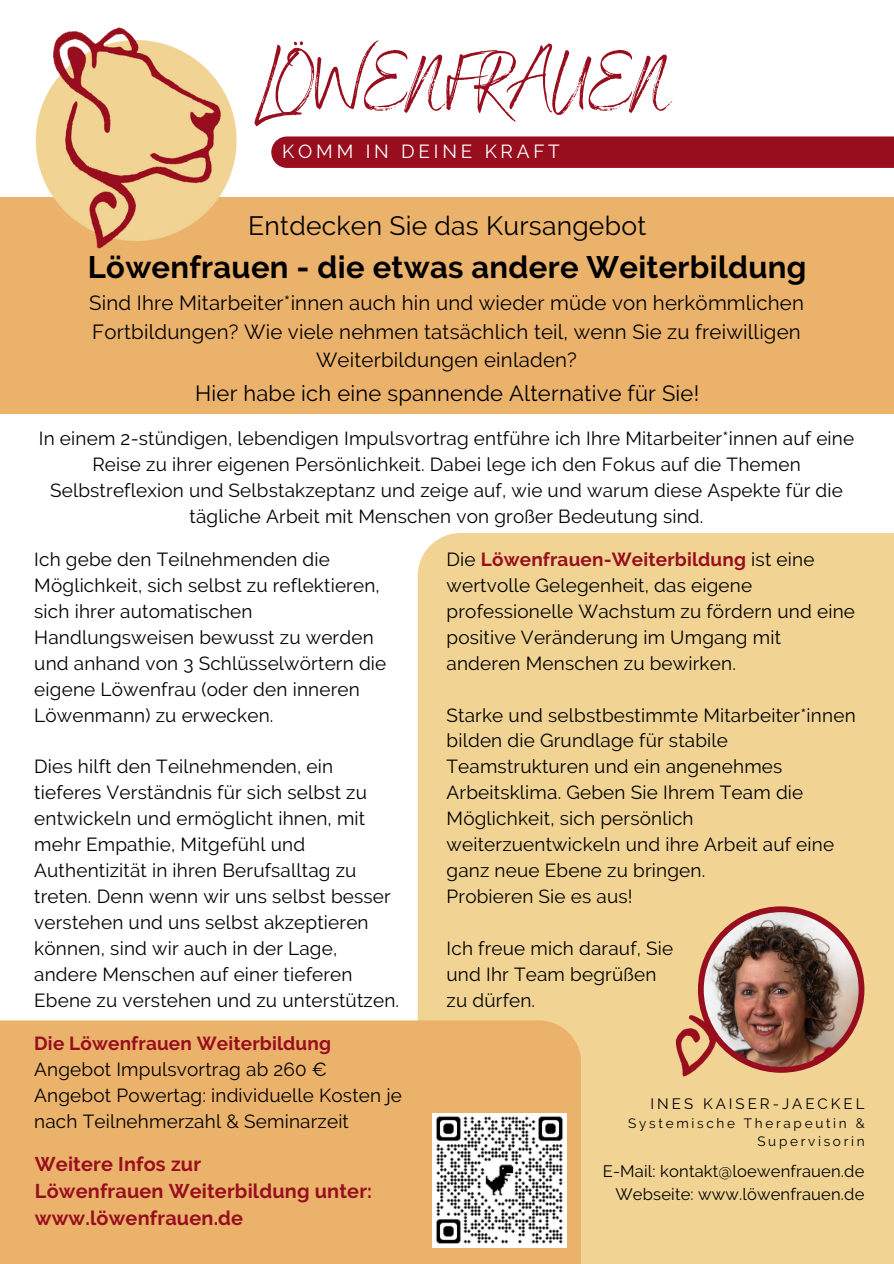
<style>
.page{position:relative;width:894px;height:1264px;background:#fff}
.page>*{position:absolute;margin:0;border:0;box-sizing:border-box;transform-origin:0 0}
.t1{font:81.9px "Benedict";color:#980e1e}
.t2{font:700 30.9px "Raleway";letter-spacing:.01em;color:#000}
.t3{font:26.4px "Raleway";letter-spacing:.01em;color:#000}
.t4{font:21.9px "Raleway";letter-spacing:.01em;color:#000}
.t5{font:20.4px/28.2px "Raleway";letter-spacing:.01em;color:#000;text-align:center}
.t6{font:700 19.8px "Raleway";letter-spacing:.01em;color:#980e1e}
.t7{font:18.9px/26px "Raleway";letter-spacing:.01em;color:#000}
.t8{font:700 18.9px "Raleway";letter-spacing:.01em;color:#980e1e}
.t9{font:18.9px "Raleway";letter-spacing:.2em;color:#fff}
.t10{font:16.5px "Raleway";letter-spacing:.01em;color:#000}
.t11{font:15px "Raleway";letter-spacing:.2em;color:#000}
.t12{font:13.5px/18px "Raleway";letter-spacing:.2em;color:#000;text-align:right}
.s1{font-weight:700;color:#980e1e}
</style>
<div class="page">
<div style="left:0;top:197px;width:893px;height:217px;background:#ebb26b"></div>
<div style="left:417px;top:533px;width:476px;height:730px;background:#f1d493"></div>
<div style="left:0;top:1020px;width:580px;height:243px;background:#ebb26b"></div>
<svg style="left:697px;top:906px;width:167px;height:166px;background:#9e212a"></svg>
<img style="left:703px;top:912px;width:155px;height:154px;border-radius:50%">
<div style="left:271px;top:136px;width:622px;height:32px;background:#980e1e"></div>
<img style="left:21px;top:27px;width:236px;height:230px">
<img style="left:661px;top:1011px;width:72px;height:72px">
<img style="left:433px;top:1113px;width:134px;height:134px">
<p class="t1" style="left:254px;top:31px;width:418px">LÖWENFRAUEN</p>
<p class="t9" style="left:282px;top:141px;width:279px">KOMM IN DEINE KRAFT</p>
<p class="t3" style="left:248px;top:210px;width:399px">Entdecken Sie das Kursangebot</p>
<p class="t2" style="left:88px;top:249px;width:720px">Löwenfrauen - die etwas andere Weiterbildung</p>
<p class="t5" style="left:89px;top:289px;width:716px">Sind Ihre Mitarbeiter*innen auch hin und wieder müde von herkömmlichen<br>Fortbildungen? Wie viele nehmen tatsächlich teil, wenn Sie zu freiwilligen<br>Weiterbildungen einladen?</p>
<p class="t4" style="left:195px;top:380px;width:505px">Hier habe ich eine spannende Alternative für Sie!</p>
<p class="t7" style="left:39px;top:425px;width:816px;text-align:center">In einem 2-stündigen, lebendigen Impulsvortrag entführe ich Ihre Mitarbeiter*innen auf eine Reise zu ihrer eigenen Persönlichkeit. Dabei lege ich den Fokus auf die Themen Selbstreflexion und Selbstakzeptanz und zeige auf, wie und warum diese Aspekte für die tägliche Arbeit mit Menschen von großer Bedeutung sind.</p>
<p class="t7" style="left:34px;top:546px;width:353px">Ich gebe den Teilnehmenden die Möglichkeit, sich selbst zu reflektieren, sich ihrer automatischen Handlungsweisen bewusst zu werden und anhand von 3 Schlüsselwörtern die eigene Löwenfrau (oder den inneren Löwenmann) zu erwecken.</p>
<p class="t7" style="left:34px;top:753px;width:366px">Dies hilft den Teilnehmenden, ein tieferes Verständnis für sich selbst zu entwickeln und ermöglicht ihnen, mit mehr Empathie, Mitgefühl und Authentizität in ihren Berufsalltag zu treten. Denn wenn wir uns selbst besser verstehen und uns selbst akzeptieren können, sind wir auch in der Lage, andere Menschen auf einer tieferen Ebene zu verstehen und zu unterstützen.</p>
<p class="t8" style="left:34px;top:1032px;width:298px">Die Löwenfrauen Weiterbildung</p>
<p class="t7" style="left:34px;top:1056px;width:294px">Angebot Impulsvortrag ab 260 €</p>
<p class="t7" style="left:34px;top:1082px;width:369px">Angebot Powertag: individuelle Kosten je nach Teilnehmerzahl &amp; Seminarzeit</p>
<p class="t6" style="left:35px;top:1152px;width:168px">Weitere Infos zur</p>
<p class="t6" style="left:35px;top:1179px;width:339px">Löwenfrauen Weiterbildung unter:</p>
<p class="t6" style="left:35px;top:1206px;width:210px">www.löwenfrauen.de</p>
<p class="t7" style="left:446px;top:546px;width:410px">Die <span class="s1">Löwenfrauen-Weiterbildung</span> ist eine wertvolle Gelegenheit, das eigene professionelle Wachstum zu fördern und eine positive Veränderung im Umgang mit anderen Menschen zu bewirken.</p>
<p class="t7" style="left:446px;top:702px;width:410px">Starke und selbstbestimmte Mitarbeiter*innen bilden die Grundlage für stabile Teamstrukturen und ein angenehmes Arbeitsklima. Geben Sie Ihrem Team die Möglichkeit, sich persönlich weiterzuentwickeln und ihre Arbeit auf eine ganz neue Ebene zu bringen.</p>
<p class="t7" style="left:446px;top:883px;width:187px">Probieren Sie es aus!</p>
<p class="t7" style="left:446px;top:935px;width:228px">Ich freue mich darauf, Sie</p>
<p class="t7" style="left:446px;top:960px;width:211px">und Ihr Team begrüßen</p>
<p class="t7" style="left:446px;top:986px;width:90px">zu dürfen.</p>
<p class="t11" style="left:650px;top:1094px;width:215px">INES KAISER-JAECKEL</p>
<p class="t12" style="left:628px;top:1113px;width:238px">Systemische Therapeutin &amp;<br>Supervisorin</p>
<p class="t10" style="left:602px;top:1161px;width:263px">E-Mail: kontakt@loewenfrauen.de</p>
<p class="t10" style="left:615px;top:1184px;width:250px">Webseite: www.löwenfrauen.de</p>
</div>
